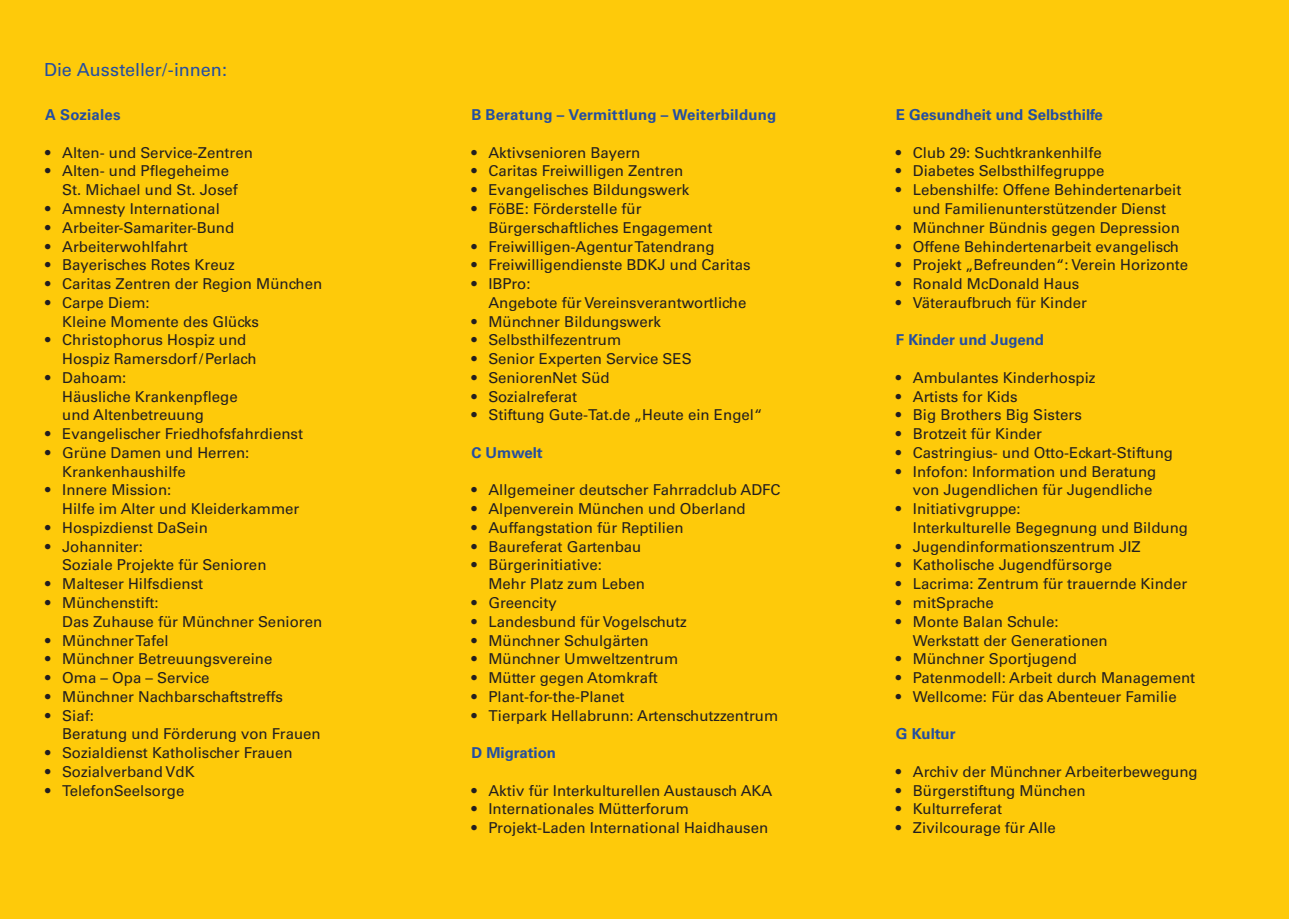
<style>
.page{position:relative;width:1289px;height:919px;background:#fff}
.page>*{position:absolute;margin:0;border:0;box-sizing:border-box;transform-origin:0 0}
.t1{font:18px "Univers";color:#244ea1}
.t2{font:15px/18.8px "Univers";color:#231f20}
.t3{font:700 15px "Univers";color:#244ea1}
</style>
<div class="page">
<div style="left:0;top:0;width:1288px;height:918px;background:#feca0a"></div>
<p class="t1" style="left:44px;top:59px;width:185px">Die Aussteller/-innen:</p>
<p class="t3" style="left:45px;top:106px;width:77px">A Soziales</p>
<p class="t2" style="left:45px;top:143px;width:209px">• Alten- und Service-Zentren</p>
<p class="t2" style="left:62px;top:162px;width:177px;text-indent:-17px">• Alten- und Pflegeheime<br>St. Michael und St. Josef</p>
<p class="t2" style="left:45px;top:199px;width:176px">• Amnesty International</p>
<p class="t2" style="left:45px;top:218px;width:190px">• Arbeiter-Samariter-Bund</p>
<p class="t2" style="left:45px;top:237px;width:144px">• Arbeiterwohlfahrt</p>
<p class="t2" style="left:45px;top:255px;width:191px">• Bayerisches Rotes Kreuz</p>
<p class="t2" style="left:45px;top:274px;width:278px">• Caritas Zentren der Region München</p>
<p class="t2" style="left:62px;top:293px;width:198px;text-indent:-17px">• Carpe Diem:<br>Kleine Momente des Glücks</p>
<p class="t2" style="left:62px;top:330px;width:196px;text-indent:-17px">• Christophorus Hospiz und<br>Hospiz Ramersdorf/Perlach</p>
<p class="t2" style="left:62px;top:368px;width:177px;text-indent:-17px">• Dahoam:<br>Häusliche Krankenpflege und Altenbetreuung</p>
<p class="t2" style="left:45px;top:424px;width:259px">• Evangelischer Friedhofsfahrdienst</p>
<p class="t2" style="left:62px;top:443px;width:189px;text-indent:-17px">• Grüne Damen und Herren:<br>Krankenhaushilfe</p>
<p class="t2" style="left:62px;top:480px;width:239px;text-indent:-17px">• Innere Mission:<br>Hilfe im Alter und Kleiderkammer</p>
<p class="t2" style="left:45px;top:518px;width:164px">• Hospizdienst DaSein</p>
<p class="t2" style="left:62px;top:537px;width:206px;text-indent:-17px">• Johanniter:<br>Soziale Projekte für Senioren</p>
<p class="t2" style="left:45px;top:574px;width:159px">• Malteser Hilfsdienst</p>
<p class="t2" style="left:62px;top:593px;width:261px;text-indent:-17px">• Münchenstift:<br>Das Zuhause für Münchner Senioren</p>
<p class="t2" style="left:45px;top:630px;width:125px">• Münchner Tafel</p>
<p class="t2" style="left:45px;top:649px;width:229px">• Münchner Betreuungsvereine</p>
<p class="t2" style="left:45px;top:668px;width:166px">• Oma – Opa – Service</p>
<p class="t2" style="left:45px;top:687px;width:239px">• Münchner Nachbarschaftstreffs</p>
<p class="t2" style="left:62px;top:705px;width:260px;text-indent:-17px">• Siaf:<br>Beratung und Förderung von Frauen</p>
<p class="t2" style="left:45px;top:743px;width:249px">• Sozialdienst Katholischer Frauen</p>
<p class="t2" style="left:45px;top:762px;width:151px">• Sozialverband VdK</p>
<p class="t2" style="left:45px;top:780px;width:141px">• TelefonSeelsorge</p>
<p class="t3" style="left:471px;top:106px;width:306px">B Beratung – Vermittlung – Weiterbildung</p>
<p class="t2" style="left:471px;top:143px;width:171px">• Aktivsenioren Bayern</p>
<p class="t2" style="left:471px;top:162px;width:213px">• Caritas Freiwilligen Zentren</p>
<p class="t2" style="left:471px;top:180px;width:219px">• Evangelisches Bildungswerk</p>
<p class="t2" style="left:488px;top:199px;width:225px;text-indent:-17px">• FöBE: Förderstelle für<br>Bürgerschaftliches Engagement</p>
<p class="t2" style="left:471px;top:237px;width:245px">• Freiwilligen-Agentur Tatendrang</p>
<p class="t2" style="left:471px;top:255px;width:281px">• Freiwilligendienste BDKJ und Caritas</p>
<p class="t2" style="left:488px;top:274px;width:259px;text-indent:-17px">• IBPro:<br>Angebote für Vereinsverantwortliche</p>
<p class="t2" style="left:471px;top:312px;width:191px">• Münchner Bildungswerk</p>
<p class="t2" style="left:471px;top:330px;width:151px">• Selbsthilfezentrum</p>
<p class="t2" style="left:471px;top:349px;width:222px">• Senior Experten Service SES</p>
<p class="t2" style="left:471px;top:368px;width:140px">• SeniorenNet Süd</p>
<p class="t2" style="left:471px;top:387px;width:107px">• Sozialreferat</p>
<p class="t2" style="left:471px;top:405px;width:292px">• Stiftung Gute-Tat.de „Heute ein Engel“</p>
<p class="t3" style="left:471px;top:444px;width:73px">C Umwelt</p>
<p class="t2" style="left:471px;top:480px;width:311px">• Allgemeiner deutscher Fahrradclub ADFC</p>
<p class="t2" style="left:471px;top:499px;width:276px">• Alpenverein München und Oberland</p>
<p class="t2" style="left:471px;top:518px;width:214px">• Auffangstation für Reptilien</p>
<p class="t2" style="left:471px;top:537px;width:172px">• Baureferat Gartenbau</p>
<p class="t2" style="left:488px;top:555px;width:158px;text-indent:-17px">• Bürgerinitiative:<br>Mehr Platz zum Leben</p>
<p class="t2" style="left:471px;top:593px;width:87px">• Greencity</p>
<p class="t2" style="left:471px;top:612px;width:217px">• Landesbund für Vogelschutz</p>
<p class="t2" style="left:471px;top:630px;width:179px">• Münchner Schulgärten</p>
<p class="t2" style="left:471px;top:649px;width:208px">• Münchner Umweltzentrum</p>
<p class="t2" style="left:471px;top:668px;width:188px">• Mütter gegen Atomkraft</p>
<p class="t2" style="left:471px;top:687px;width:155px">• Plant-for-the-Planet</p>
<p class="t2" style="left:471px;top:705px;width:308px">• Tierpark Hellabrunn: Artenschutzzentrum</p>
<p class="t3" style="left:471px;top:744px;width:86px">D Migration</p>
<p class="t2" style="left:471px;top:780px;width:302px">• Aktiv für Interkulturellen Austausch AKA</p>
<p class="t2" style="left:471px;top:799px;width:219px">• Internationales Mütterforum</p>
<p class="t2" style="left:471px;top:818px;width:298px">• Projekt-Laden International Haidhausen</p>
<p class="t3" style="left:895px;top:106px;width:208px">E Gesundheit und Selbsthilfe</p>
<p class="t2" style="left:895px;top:143px;width:207px">• Club 29: Suchtkrankenhilfe</p>
<p class="t2" style="left:895px;top:162px;width:210px">• Diabetes Selbsthilfegruppe</p>
<p class="t2" style="left:895px;top:180px;width:287px;text-align:center">• Lebenshilfe: Offene Behindertenarbeit und Familienunterstützender Dienst</p>
<p class="t2" style="left:895px;top:218px;width:285px">• Münchner Bündnis gegen Depression</p>
<p class="t2" style="left:895px;top:237px;width:285px">• Offene Behindertenarbeit evangelisch</p>
<p class="t2" style="left:895px;top:255px;width:294px">• Projekt „Befreunden“: Verein Horizonte</p>
<p class="t2" style="left:895px;top:274px;width:185px">• Ronald McDonald Haus</p>
<p class="t2" style="left:895px;top:293px;width:192px">• Väteraufbruch für Kinder</p>
<p class="t3" style="left:895px;top:331px;width:150px">F Kinder und Jugend</p>
<p class="t2" style="left:895px;top:368px;width:201px">• Ambulantes Kinderhospiz</p>
<p class="t2" style="left:895px;top:387px;width:123px">• Artists for Kids</p>
<p class="t2" style="left:895px;top:405px;width:187px">• Big Brothers Big Sisters</p>
<p class="t2" style="left:895px;top:424px;width:147px">• Brotzeit für Kinder</p>
<p class="t2" style="left:895px;top:443px;width:279px">• Castringius- und Otto-Eckart-Stiftung</p>
<p class="t2" style="left:895px;top:462px;width:262px;text-align:right">• Infofon: Information und Beratung von Jugendlichen für Jugendliche</p>
<p class="t2" style="left:912px;top:499px;width:277px;text-indent:-17px">• Initiativgruppe:<br>Interkulturelle Begegnung und Bildung</p>
<p class="t2" style="left:895px;top:537px;width:246px">• Jugendinformationszentrum JIZ</p>
<p class="t2" style="left:895px;top:555px;width:218px">• Katholische Jugendfürsorge</p>
<p class="t2" style="left:895px;top:574px;width:293px">• Lacrima: Zentrum für trauernde Kinder</p>
<p class="t2" style="left:895px;top:593px;width:99px">• mitSprache</p>
<p class="t2" style="left:912px;top:612px;width:196px;text-indent:-17px">• Monte Balan Schule:<br>Werkstatt der Generationen</p>
<p class="t2" style="left:895px;top:649px;width:182px">• Münchner Sportjugend</p>
<p class="t2" style="left:895px;top:668px;width:301px">• Patenmodell: Arbeit durch Management</p>
<p class="t2" style="left:895px;top:687px;width:282px">• Wellcome: Für das Abenteuer Familie</p>
<p class="t3" style="left:895px;top:725px;width:61px">G Kultur</p>
<p class="t2" style="left:895px;top:762px;width:303px">• Archiv der Münchner Arbeiterbewegung</p>
<p class="t2" style="left:895px;top:780px;width:191px">• Bürgerstiftung München</p>
<p class="t2" style="left:895px;top:799px;width:108px">• Kulturreferat</p>
<p class="t2" style="left:895px;top:818px;width:161px">• Zivilcourage für Alle</p>
</div>
